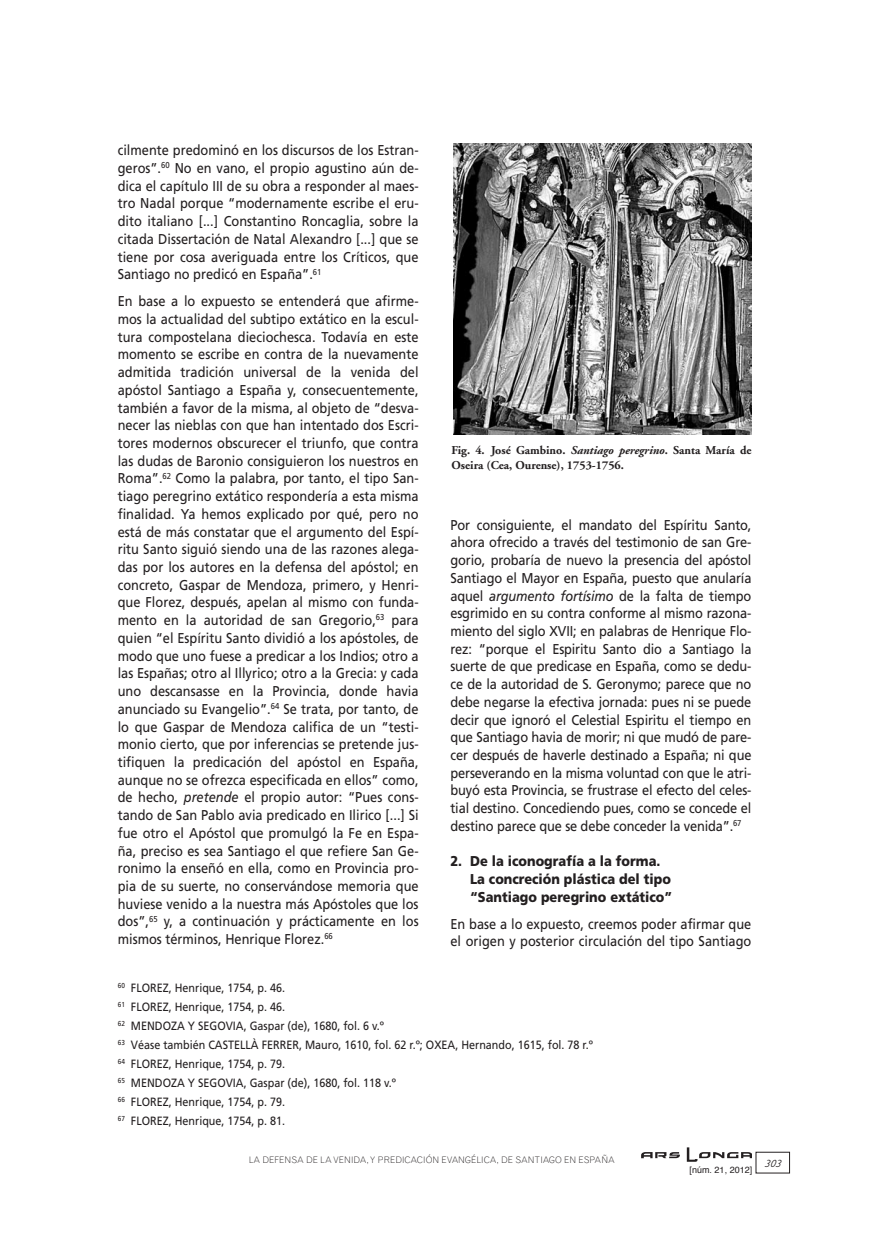
<style>
.page{position:relative;width:893px;height:1259px;background:#fff}
.page>*{position:absolute;margin:0;border:0;box-sizing:border-box;transform-origin:0 0}
.t1{font:14.25px/17.7px "Frutiger";color:#231f20;text-align:justify;scale:.9 1}
.t2{font:900 14.25px "Frutiger";color:#231f20;scale:.9 1}
.t3{font:12px/18.9px "Frutiger";color:#231f20;scale:.9 1}
.t4{font:700 12px/14.5px "Adobe Garamond";color:#231f20}
.t5{font:italic 10.5px "Gill Sans";color:#231f20}
.t6{font:300 9px "Grotesque";color:#231f20}
.t7{font:9px "Helvetica";color:#231f20}
.s1{font-style:italic}
.s2{color:#fff}
.s3{font-weight:900;color:#fff}
.s4{font-weight:900}
</style>
<div class="page">
<svg style="left:687px;top:1147px;width:64px;height:14px"></svg>
<svg style="left:641px;top:1152px;width:39px;height:6px"></svg>
<img style="left:454px;top:144px;width:297px;height:290px">
<p class="t1" style="left:118px;top:143px;width:336px">cilmente predominó en los discursos de los Estran&shy;geros”.<sup>60</sup> No en vano, el propio agustino aún de&shy;dica el capítulo III de su obra a responder al maes&shy;tro Nadal porque “modernamente escribe el eru&shy;dito italiano [...] Constantino Roncaglia, sobre la citada Dissertación de Natal Alexandro [...] que se tiene por cosa averiguada entre los Críticos, que Santiago no predicó en España”.<sup>61</sup></p>
<p class="t1" style="left:118px;top:293px;width:336px">En base a lo expuesto se entenderá que afirme&shy;mos la actualidad del subtipo extático en la escul&shy;tura compostelana dieciochesca. Todavía en este momento se escribe en contra de la nuevamente admitida tradición universal de la venida del apóstol Santiago a España y, consecuentemente, también a favor de la misma, al objeto de “desva&shy;necer las nieblas con que han intentado dos Escri&shy;tores modernos obscurecer el triunfo, que contra las dudas de Baronio consiguieron los nuestros en Roma”.<sup>62</sup> Como la palabra, por tanto, el tipo San&shy;tiago peregrino extático respondería a esta misma finalidad. Ya hemos explicado por qué, pero no está de más constatar que el argumento del Espí&shy;ritu Santo siguió siendo una de las razones alega&shy;das por los autores en la defensa del apóstol; en concreto, Gaspar de Mendoza, primero, y Henri&shy;que Florez, después, apelan al mismo con funda&shy;mento en la autoridad de san Gregorio,<sup>63</sup> para quien “el Espíritu Santo dividió a los apóstoles, de modo que uno fuese a predicar a los Indios; otro a las Españas; otro al Illyrico; otro a la Grecia: y cada uno descansasse en la Provincia, donde havia anunciado su Evangelio”.<sup>64</sup> Se trata, por tanto, de lo que Gaspar de Mendoza califica de un “testi&shy;monio cierto, que por inferencias se pretende jus&shy;tifiquen la predicación del apóstol en España, aunque no se ofrezca especificada en ellos” como, de hecho, <span class="s1">pretende</span> el propio autor: “Pues cons&shy;tando de San Pablo avia predicado en Ilirico [...] Si fue otro el Apóstol que promulgó la Fe en Espa&shy;ña, preciso es sea Santiago el que refiere San Ge&shy;ronimo la enseñó en ella, como en Provincia pro&shy;pia de su suerte, no conservándose memoria que huviese venido a la nuestra más Apóstoles que los dos”,<sup>65</sup> y, a continuación y prácticamente en los mismos términos, Henrique Florez.<sup>66</sup></p>
<p class="t4" style="left:452px;top:444px;width:301px">Fig. 4. José Gambino. <span class="s1">Santiago peregrino</span>. Santa María de<br>Oseira (Cea, Ourense), 1753-1756.</p>
<p class="t1" style="left:450px;top:517px;width:336px">Por consiguiente, el mandato del Espíritu Santo, ahora ofrecido a través del testimonio de san Gre&shy;gorio, probaría de nuevo la presencia del apóstol Santiago el Mayor en España, puesto que anularía aquel <span class="s1">argumento fortísimo</span> de la falta de tiempo esgrimido en su contra conforme al mismo razona&shy;miento del siglo XVII; en palabras de Henrique Flo&shy;rez: “porque el Espiritu Santo dio a Santiago la suerte de que predicase en España, como se dedu&shy;ce de la autoridad de S. Geronymo; parece que no debe negarse la efectiva jornada: pues ni se puede decir que ignoró el Celestial Espiritu el tiempo en que Santiago havia de morir; ni que mudó de pare&shy;cer después de haverle destinado a España; ni que perseverando en la misma voluntad con que le atri&shy;buyó esta Provincia, se frustrase el efecto del celes&shy;tial destino. Concediendo pues, como se concede el destino parece que se debe conceder la venida”.<sup>67</sup></p>
<p class="t2" style="left:450px;top:855px;width:235px">2. De la iconografía a la forma.</p>
<p class="t2" style="left:450px;top:873px;width:246px"><span class="s2">2.</span> La concreción plástica del tipo</p>
<p class="t1" style="left:450px;top:884px;width:336px;line-height:26.7px"><span class="s3">2.</span> <span class="s4">“Santiago peregrino extático”<br></span>En base a lo expuesto, creemos poder afirmar que</p>
<p class="t1" style="left:450px;top:933px;width:336px">el origen y posterior circulación del tipo Santiago</p>
<p class="t3" style="left:118px;top:979px;width:530px"><sup>60</sup> FLOREZ, Henrique, 1754, p. 46.<br><sup>61</sup> FLOREZ, Henrique, 1754, p. 46.<br><sup>62</sup> MENDOZA Y SEGOVIA, Gaspar (de), 1680, fol. 6 v.º<br><sup>63</sup> Véase también CASTELLÀ FERRER, Mauro, 1610, fol. 62 r.º; OXEA, Hernando, 1615, fol. 78 r.º <sup>64</sup> FLOREZ, Henrique, 1754, p. 79.<br><sup>65</sup> MENDOZA Y SEGOVIA, Gaspar (de), 1680, fol. 118 v.º<br><sup>66</sup> FLOREZ, Henrique, 1754, p. 79.<br><sup>67</sup> FLOREZ, Henrique, 1754, p. 81.</p>
<p class="t6" style="left:249px;top:1156px;width:368px">LA DEFENSA DE LA VENIDA, Y PREDICACIÓN EVANGÉLICA, DE SANTIAGO EN ESPAÑA</p>
<p class="t7" style="left:690px;top:1166px;width:64px">[núm. 21, 2012]</p>
<p class="t5" style="left:765px;top:1159px;width:20px">303</p>
</div>
